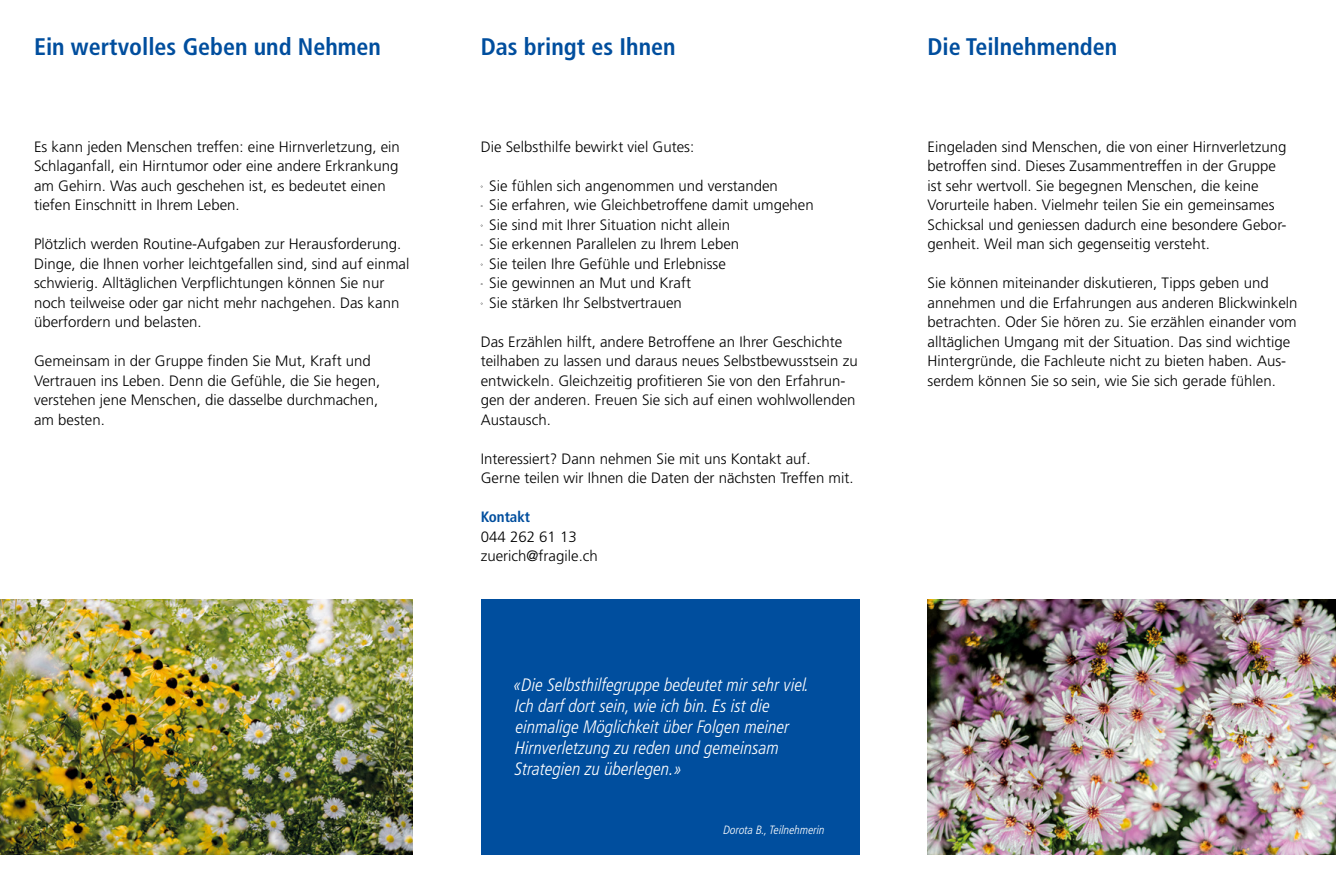
<style>
.page{position:relative;width:1336px;height:893px;background:#fff}
.page>*{position:absolute;margin:0;border:0;box-sizing:border-box;transform-origin:0 0}
.t1{font:700 condensed 24px "Frutiger LT Std";color:#004e9e}
.t2{font:italic 300 condensed 18px/21px "Frutiger LT Std";color:#fff}
.t3{font:300 15px/19.5px "Frutiger LT Std";color:#000}
.t4{font:700 condensed 15px "Frutiger LT Std";color:#004e9e}
.t5{font:italic 300 condensed 12px "Frutiger LT Std";color:#fff}
</style>
<div class="page">
<div style="left:480px;top:600px;width:379px;height:255px;background:#004e9e"></div>
<img style="left:0;top:600px;width:412px;height:255px">
<img style="left:927px;top:600px;width:408px;height:255px">
<h1 class="t1" style="left:34px;top:32px;width:348px">Ein wertvolles Geben und Nehmen</h1>
<h1 class="t1" style="left:480px;top:32px;width:196px">Das bringt es Ihnen</h1>
<h1 class="t1" style="left:927px;top:32px;width:191px">Die Teilnehmenden</h1>
<p class="t3" style="left:34px;top:137px;width:367px">Es kann jeden Menschen treffen: eine Hirnverletzung, ein Schlaganfall, ein Hirntumor oder eine andere Erkrankung am Gehirn. Was auch geschehen ist, es bedeutet einen tiefen Einschnitt in Ihrem Leben.</p>
<p class="t3" style="left:34px;top:235px;width:377px">Plötzlich werden Routine-Aufgaben zur Herausforderung.<br>Dinge, die Ihnen vorher leichtgefallen sind, sind auf einmal schwierig. Alltäglichen Verpflichtungen können Sie nur noch teilweise oder gar nicht mehr nachgehen. Das kann überfordern und belasten.</p>
<p class="t3" style="left:34px;top:352px;width:347px">Gemeinsam in der Gruppe finden Sie Mut, Kraft und Vertrauen ins Leben. Denn die Gefühle, die Sie hegen, verstehen jene Menschen, die dasselbe durchmachen, am besten.</p>
<p class="t3" style="left:480px;top:137px;width:215px">Die Selbsthilfe bewirkt viel Gutes:</p>
<p class="t3" style="left:489px;top:176px;width:326px">Sie fühlen sich angenommen und verstanden<br>Sie erfahren, wie Gleichbetroffene damit umgehen Sie sind mit Ihrer Situation nicht allein<br>Sie erkennen Parallelen zu Ihrem Leben<br>Sie teilen Ihre Gefühle und Erlebnisse<br>Sie gewinnen an Mut und Kraft<br>Sie stärken Ihr Selbstvertrauen</p>
<p class="t3" style="left:480px;top:332px;width:378px">Das Erzählen hilft, andere Betroffene an Ihrer Geschichte teilhaben zu lassen und daraus neues Selbstbewusstsein zu entwickeln. Gleichzeitig profitieren Sie von den Erfahrun&shy;gen der anderen. Freuen Sie sich auf einen wohlwollenden Austausch.</p>
<p class="t3" style="left:480px;top:449px;width:374px">Interessiert? Dann nehmen Sie mit uns Kontakt auf.<br>Gerne teilen wir Ihnen die Daten der nächsten Treffen mit.</p>
<p class="t4" style="left:480px;top:508px;width:51px">Kontakt</p>
<p class="t3" style="left:480px;top:527px;width:118px">044 262 61 13 zuerich@fragile.ch</p>
<p class="t2" style="left:513px;top:675px;width:297px">«Die Selbsthilfegruppe bedeutet mir sehr viel.<br>Ich darf dort sein, wie ich bin. Es ist die einmalige Möglichkeit über Folgen meiner Hirnverletzung zu reden und gemeinsam Strategien zu überlegen.»</p>
<p class="t5" style="left:723px;top:823px;width:103px">Dorota B., Teilnehmerin</p>
<p class="t3" style="left:927px;top:137px;width:360px">Eingeladen sind Menschen, die von einer Hirnverletzung betroffen sind. Dieses Zusammentreffen in der Gruppe ist sehr wertvoll. Sie begegnen Menschen, die keine Vorurteile haben. Vielmehr teilen Sie ein gemeinsames Schicksal und geniessen dadurch eine besondere Gebor&shy;genheit. Weil man sich gegenseitig versteht.</p>
<p class="t3" style="left:927px;top:274px;width:371px">Sie können miteinander diskutieren, Tipps geben und annehmen und die Erfahrungen aus anderen Blickwinkeln betrachten. Oder Sie hören zu. Sie erzählen einander vom alltäglichen Umgang mit der Situation. Das sind wichtige Hintergründe, die Fachleute nicht zu bieten haben. Aus&shy;serdem können Sie so sein, wie Sie sich gerade fühlen.</p>
</div>
